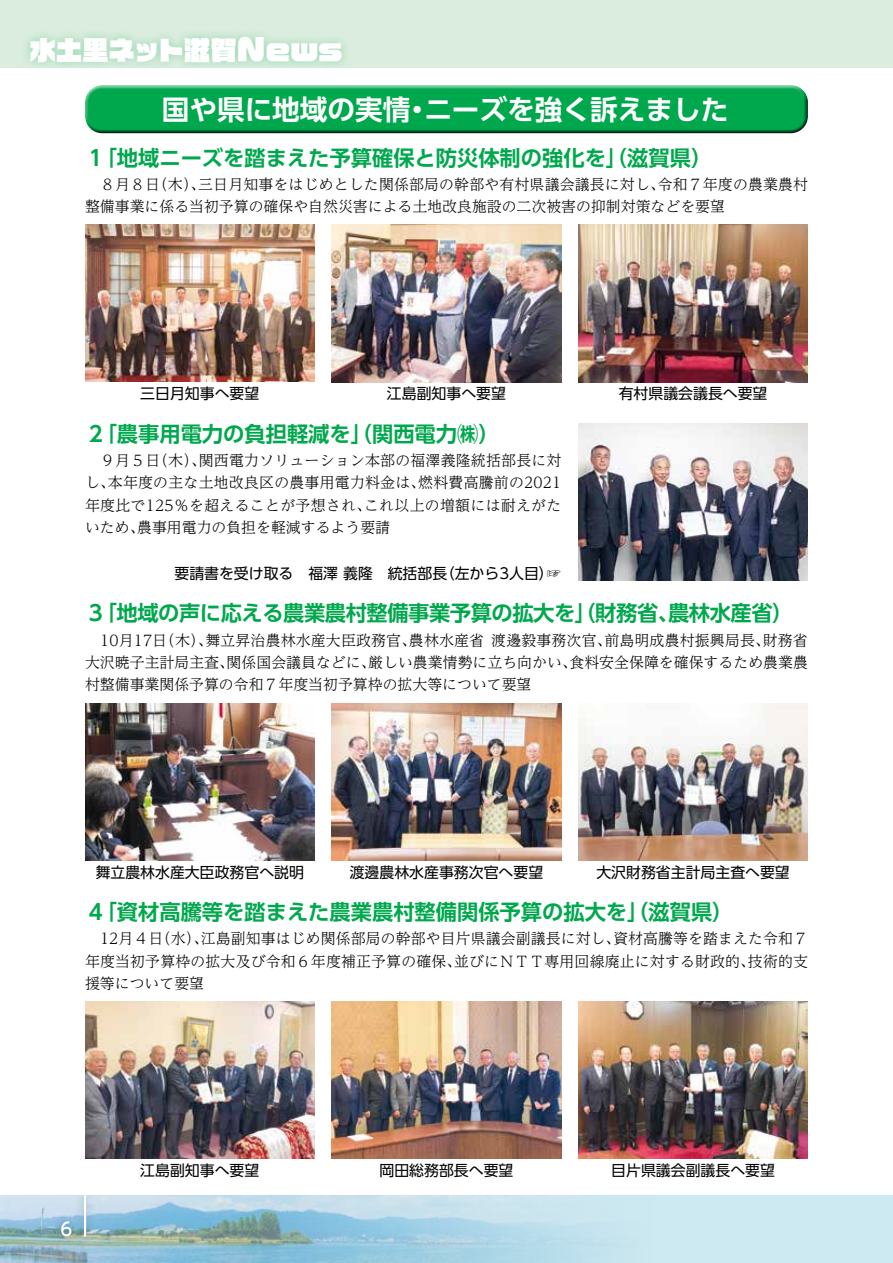
<style>
.page{position:relative;width:893px;height:1263px;background:#fff}
.page>*{position:absolute;margin:0;border:0;box-sizing:border-box;transform-origin:0 0}
.t1{font:700 27.6px "UD Shin Go Pr 6 De";color:#fff}
.t2{font:25.95px "VDL Logo Jr Black Black";letter-spacing:.015em;color:#fff}
.t3{font:700 21.3px "UD Shin Go Pr 6 De";color:#00a84d}
.t4{font:700 21.3px "UD Shin Go Pr 6 De";letter-spacing:-.02em;color:#00a84d}
.t5{font:500 18px "UD Shin Go Pr 6";color:#fff}
.t6{font:300 14.85px/22.4px "UD Reimin Pro";color:#000;text-align:justify}
.t7{font:14.85px "UD Shin Go Pr 6";color:#000}
.s1{font-size:29.85px}
</style>
<div class="page">
<div style="left:0;top:1195px;width:893px;height:68px;background:#cde9f1"></div>
<img style="left:0;top:1195px;width:608px;height:68px">
<div style="left:0;top:0;width:893px;height:68px;background:#daedde"></div>
<div style="left:53px;top:1212px;width:28px;height:33px;background:#0c3388;opacity:.5"></div>
<div style="left:74px;top:1186px;width:22px;height:59px;background:#0c3388;opacity:.5"></div>
<hr style="left:84px;top:1195px;width:2px;height:41px;background:#fff">
<div style="left:0;top:1153px;width:893px;height:42px;background:#fff"></div>
<div style="left:21px;top:28px;width:330px;height:44px;background:#00a84d;opacity:.3"></div>
<div style="left:85px;top:84px;width:723px;height:42px;background:#fff;opacity:.75"></div>
<div style="left:85px;top:90px;width:723px;height:45px;background:#000;opacity:.75"></div>
<img style="left:85px;top:1001px;width:230px;height:158px">
<img style="left:332px;top:1001px;width:229px;height:158px">
<img style="left:578px;top:1001px;width:230px;height:158px">
<img style="left:85px;top:225px;width:230px;height:157px">
<img style="left:332px;top:225px;width:229px;height:157px">
<img style="left:578px;top:225px;width:230px;height:157px">
<img style="left:578px;top:423px;width:230px;height:158px">
<img style="left:85px;top:703px;width:230px;height:157px">
<img style="left:332px;top:703px;width:229px;height:157px">
<img style="left:578px;top:703px;width:230px;height:157px">
<h2 class="t2" style="left:30px;top:31px;width:314px">水土里ネット滋賀<span class="s1">News</span></h2>
<h1 class="t1" style="left:162px;top:87px;width:568px">国や県に地域の実情・ニーズを強く訴えました</h1>
<h3 class="t3" style="left:85px;top:140px;width:629px">１「地域ニーズを踏まえた予算確保と防災体制の強化を」（滋賀県）</h3>
<p class="t6" style="left:85px;top:173px;width:725px">　８月８日（木）、三日月知事をはじめとした関係部局の幹部や有村県議会議長に対し、令和７年度の農業農村整備事業に係る当初予算の確保や自然災害による土地改良施設の二次被害の抑制対策などを要望</p>
<p class="t7" style="left:140px;top:382px;width:121px">三日月知事へ要望</p>
<p class="t7" style="left:387px;top:382px;width:121px">江島副知事へ要望</p>
<p class="t7" style="left:619px;top:382px;width:150px">有村県議会議長へ要望</p>
<h3 class="t3" style="left:85px;top:417px;width:416px">２「農事用電力の負担軽減を」（関西電力㈱）</h3>
<p class="t6" style="left:85px;top:449px;width:478px">　９月５日（木）、関西電力ソリューション本部の福澤義隆統括部長に対し、本年度の主な土地改良区の農事用電力料金は、燃料費高騰前の2021年度比で125％を超えることが予想され、これ以上の増額には耐えがたいため、農事用電力の負担を軽減するよう要請</p>
<p class="t7" style="left:174px;top:561px;width:388px">要請書を受け取る　福澤 義隆　統括部長（左から3人目）☞</p>
<h3 class="t4" style="left:85px;top:596px;width:710px">３「地域の声に応える農業農村整備事業予算の拡大を」（財務省、農林水産省）</h3>
<p class="t6" style="left:85px;top:628px;width:724px">　10月17日（木）、舞立昇治農林水産大臣政務官、農林水産省渡邊毅事務次官、前島明成農村振興局長、財務省大沢暁子主計局主査、関係国会議員などに、厳しい農業情勢に立ち向かい、食料安全保障を確保するため農業農村整備事業関係予算の令和７年度当初予算枠の拡大等について要望</p>
<p class="t7" style="left:96px;top:860px;width:210px">舞立農林水産大臣政務官へ説明</p>
<p class="t7" style="left:350px;top:860px;width:195px">渡邊農林水産事務次官へ要望</p>
<p class="t7" style="left:596px;top:860px;width:195px">大沢財務省主計局主査へ要望</p>
<h3 class="t3" style="left:85px;top:895px;width:650px">４「資材高騰等を踏まえた農業農村整備関係予算の拡大を」（滋賀県）</h3>
<p class="t6" style="left:85px;top:927px;width:724px">　12月４日（水）、江島副知事はじめ関係部局の幹部や目片県議会副議長に対し、資材高騰等を踏まえた令和７年度当初予算枠の拡大及び令和６年度補正予算の確保、並びにＮＴＴ専用回線廃止に対する財政的、技術的支援等について要望</p>
<p class="t5" style="left:61px;top:1214px;width:13px">6</p>
<p class="t7" style="left:140px;top:1158px;width:121px">江島副知事へ要望</p>
<p class="t7" style="left:379px;top:1158px;width:135px">岡田総務部長へ要望</p>
<p class="t7" style="left:611px;top:1158px;width:165px">目片県議会副議長へ要望</p>
</div>
